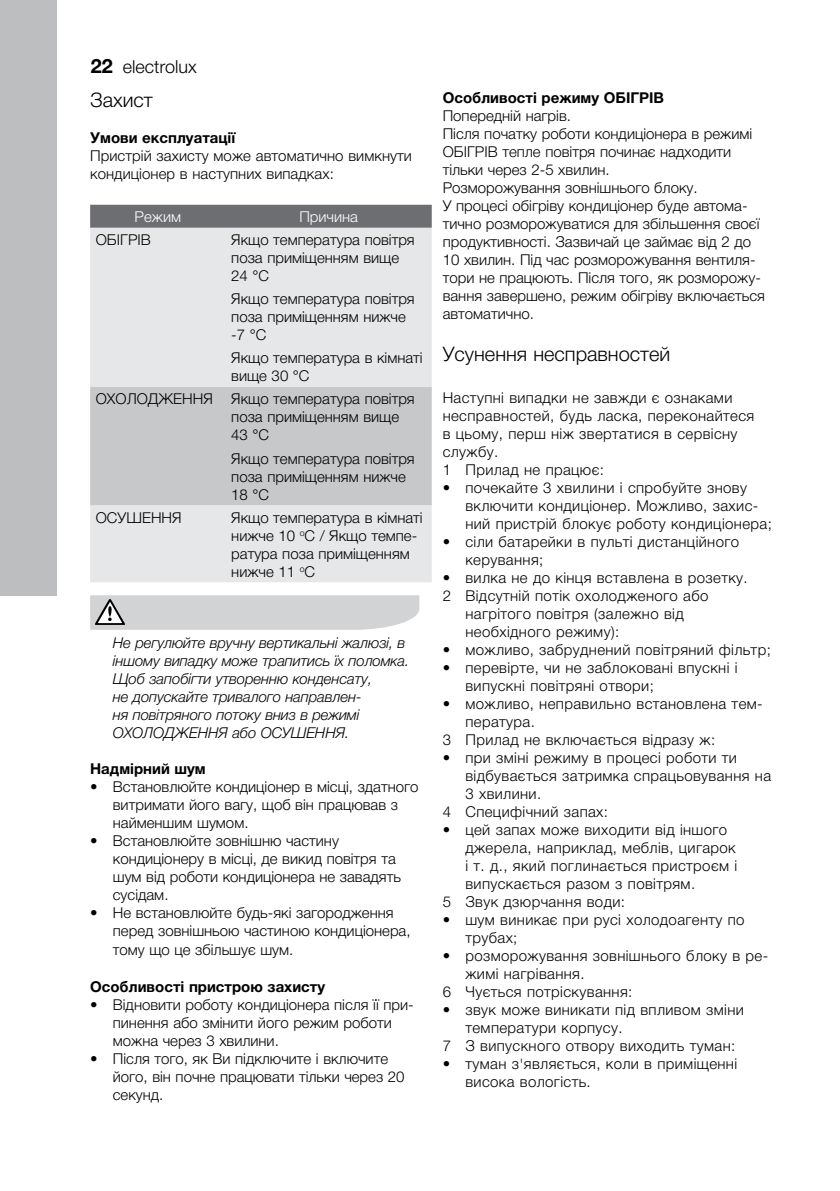
<style>
.page{position:relative;width:840px;height:1191px;background:#fff}
.page>*{position:absolute;margin:0;border:0;box-sizing:border-box;transform-origin:0 0}
.t1{font:300 20px "Helvetica Neue LTCYR";color:#000}
.t2{font:300 18px "Helvetica Neue LTCYR";color:#000}
.t3{font:300 15px/18px "Helvetica Neue LTCYR";color:#000}
.t4{font:300 15px/18px "Helvetica Neue LTCYR";letter-spacing:.025em;color:#000}
.t5{font:italic 300 15px/18px "Helvetica Neue LTCYR";letter-spacing:-.01em;color:#000}
.t6{font:700 15px "Helvetica Neue LTCYR";color:#000}
.t7{font:300 15px "Helvetica Neue LTCYR";color:#fff}
.s1{font-weight:700;font-size:20px}
</style>
<div class="page">
<div style="left:0;top:0;width:57px;height:595px;background:#bcbec0"></div>
<div style="left:90px;top:205px;width:341px;height:23px;background:#6d6e71"></div>
<div style="left:90px;top:228px;width:341px;height:354px;background:#e6e7e8"></div>
<div style="left:90px;top:387px;width:341px;height:118px;background:#c7c8ca"></div>
<svg style="left:90px;top:595px;width:329px;height:35px"></svg>
<p class="t2" style="left:91px;top:56px;width:108px"><span class="s1">22</span> electrolux</p>
<h1 class="t1" style="left:90px;top:88px;width:64px">Захист</h1>
<p class="t6" style="left:90px;top:129px;width:147px">Умови експлуатації</p>
<p class="t3" style="left:90px;top:146px;width:323px">Пристрій захисту може автоматично вимкнути кондиціонер в наступних випадках:</p>
<p class="t7" style="left:134px;top:208px;width:48px">Режим</p>
<p class="t7" style="left:299px;top:208px;width:60px">Причина</p>
<p class="t3" style="left:96px;top:231px;width:57px">ОБІГРІВ</p>
<p class="t3" style="left:231px;top:231px;width:185px">Якщо температура повітря поза приміщенням вище<br>24 °С</p>
<p class="t3" style="left:231px;top:290px;width:185px">Якщо температура повітря поза приміщенням нижче -7 °С</p>
<p class="t3" style="left:231px;top:349px;width:193px">Якщо температура в кімнаті вище 30 °С</p>
<p class="t3" style="left:231px;top:390px;width:185px;text-indent:-135px">ОХОЛОДЖЕННЯ Якщо температура повітря поза приміщенням вище<br>43 °С</p>
<p class="t3" style="left:231px;top:449px;width:185px">Якщо температура повітря поза приміщенням нижче<br>18 °С</p>
<p class="t3" style="left:96px;top:508px;width:87px">ОСУШЕННЯ</p>
<p class="t3" style="left:231px;top:508px;width:193px">Якщо температура в кімнаті нижче 10 <sup>о</sup>С / Якщо темпе&shy;ратура поза приміщенням нижче 11 <sup>о</sup>С</p>
<p class="t5" style="left:113px;top:633px;width:298px">Не регулюйте вручну вертикальні жалюзі, в іншому випадку може трапитись їх поломка.<br>Щоб запобігти утворенню конденсату,<br>не допускайте тривалого направлен-<br>ня повітряного потоку вниз в режимі ОХОЛОДЖЕННЯ або ОСУШЕННЯ.</p>
<p class="t6" style="left:90px;top:760px;width:117px">Надмірний шум</p>
<p class="t3" style="left:113px;top:777px;width:307px;text-indent:-23px">• Встановлюйте кондиціонер в місці, здатного витримати його вагу, щоб він працював з найменшим шумом.</p>
<p class="t3" style="left:113px;top:831px;width:289px;text-indent:-23px">• Встановлюйте зовнішню частину кондиціонеру в місці, де викид повітря та шум від роботи кондиціонера не завадять сусідам.</p>
<p class="t3" style="left:113px;top:903px;width:299px;text-indent:-23px">• Не встановлюйте будь-які загородження перед зовнішньою частиною кондиціонера, тому що це збільшує шум.</p>
<p class="t6" style="left:90px;top:978px;width:236px">Особливості пристрою захисту</p>
<p class="t3" style="left:113px;top:995px;width:302px;text-indent:-23px">• Відновити роботу кондиціонера після її при&shy;пинення або змінити його режим роботи можна через 3 хвилини.</p>
<p class="t3" style="left:113px;top:1049px;width:293px;text-indent:-23px">• Після того, як Ви підключите і включите його, він почне працювати тільки через 20 секунд.</p>
<p class="t6" style="left:442px;top:89px;width:223px">Особливості режиму ОБІГРІВ</p>
<p class="t3" style="left:442px;top:106px;width:323px">Попередній нагрів.<br>Після початку роботи кондиціонера в режимі ОБІГРІВ тепле повітря починає надходити тільки через 2-5 хвилин.<br>Розморожування зовнішнього блоку.<br>У процесі обігріву кондиціонер буде автома&shy;тично розморожуватися для збільшення своєї продуктивності. Зазвичай це займає від 2 до 10 хвилин. Під час розморожування вентиля&shy;тори не працюють. Після того, як розморожу&shy;вання завершено, режим обігріву включається автоматично.</p>
<h1 class="t1" style="left:442px;top:342px;width:229px">Усунення несправностей</h1>
<p class="t4" style="left:442px;top:388px;width:313px">Наступні випадки не завжди є ознаками несправностей, будь ласка, переконайтеся в цьому, перш ніж звертатися в сервісну службу.<br>1 Прилад не працює:</p>
<p class="t4" style="left:465px;top:478px;width:308px;text-indent:-23px">• почекайте 3 хвилини і спробуйте знову включити кондиціонер. Можливо, захис&shy;ний пристрій блокує роботу кондиціонера;</p>
<p class="t4" style="left:465px;top:532px;width:275px;text-indent:-23px">• сіли батарейки в пульті дистанційного керування;</p>
<p class="t4" style="left:442px;top:568px;width:306px">• вилка не до кінця вставлена в розетку.</p>
<p class="t4" style="left:442px;top:586px;width:267px">2 Відсутній потік охолодженого або</p>
<p class="t4" style="left:465px;top:604px;width:220px">нагрітого повітря (залежно від</p>
<p class="t4" style="left:465px;top:622px;width:155px">необхідного режиму):</p>
<p class="t4" style="left:442px;top:640px;width:329px">• можливо, забруднений повітряний фільтр;</p>
<p class="t4" style="left:465px;top:658px;width:273px;text-indent:-23px">• перевірте, чи не заблоковані впускні і випускні повітряні отвори;</p>
<p class="t4" style="left:442px;top:694px;width:321px">• можливо, неправильно встановлена тем-</p>
<p class="t4" style="left:465px;top:712px;width:71px">пература.</p>
<p class="t4" style="left:442px;top:730px;width:274px">3 Прилад не включається відразу ж:</p>
<p class="t4" style="left:442px;top:748px;width:295px">• при зміні режиму в процесі роботи ти</p>
<p class="t4" style="left:465px;top:766px;width:307px">відбувається затримка спрацьовування на</p>
<p class="t4" style="left:465px;top:784px;width:77px">3 хвилини.</p>
<p class="t4" style="left:442px;top:802px;width:167px">4 Специфічний запах:</p>
<p class="t4" style="left:442px;top:820px;width:286px">• цей запах може виходити від іншого</p>
<p class="t4" style="left:465px;top:838px;width:272px">джерела, наприклад, меблів, цигарок</p>
<p class="t4" style="left:465px;top:856px;width:273px">і т. д., який поглинається пристроєм і</p>
<p class="t4" style="left:465px;top:874px;width:231px">випускається разом з повітрям.</p>
<p class="t4" style="left:442px;top:892px;width:184px">5 Звук дзюрчання води:</p>
<p class="t4" style="left:465px;top:910px;width:280px;text-indent:-23px">• шум виникає при русі холодоагенту по трубах;</p>
<p class="t4" style="left:442px;top:946px;width:327px">• розморожування зовнішнього блоку в ре-</p>
<p class="t4" style="left:465px;top:964px;width:121px">жимі нагрівання.</p>
<p class="t4" style="left:442px;top:982px;width:191px">6 Чується потріскування:</p>
<p class="t4" style="left:442px;top:1000px;width:302px">• звук може виникати під впливом зміни</p>
<p class="t4" style="left:465px;top:1018px;width:159px">температури корпусу.</p>
<p class="t4" style="left:442px;top:1036px;width:294px">7 З випускного отвору виходить туман:</p>
<p class="t4" style="left:465px;top:1054px;width:273px;text-indent:-23px">• туман з'являється, коли в приміщенні висока вологість.</p>
</div>
